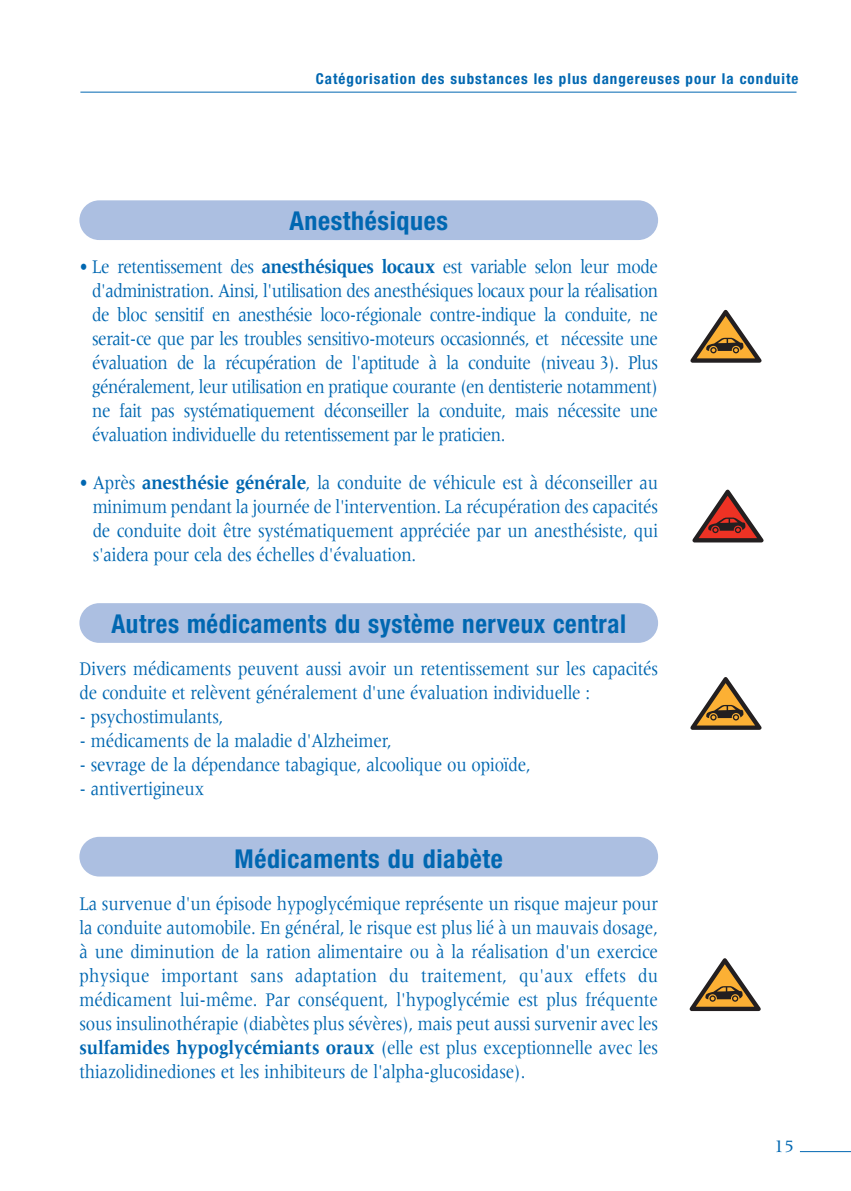
<style>
.page{position:relative;width:851px;height:1191px;background:#fff}
.page>*{position:absolute;margin:0;border:0;box-sizing:border-box;transform-origin:0 0}
.t1{font:700 condensed 26px "Helvetica Neue";letter-spacing:.025em;color:#0067b1;scale:.96 1}
.t2{font:700 condensed 26px "Helvetica Neue";letter-spacing:.025em;color:#0067b1}
.t3{font:20px/24px "Meridien";letter-spacing:-.01em;color:#0067b1;text-align:justify;scale:.85 1}
.t4{font:18px "Meridien";color:#0067b1}
.t5{font:700 condensed 15px "Helvetica Neue";letter-spacing:.065em;color:#0067b1}
.s1{font-weight:700}
</style>
<div class="page">
<hr style="left:80px;top:92px;width:716px;height:1px;background:#0067b1">
<hr style="left:799px;top:1151px;width:51px;height:1px;background:#0067b1">
<div style="left:79px;top:200px;width:579px;height:40px;background:#acbfe1;border-radius:20px"></div>
<div style="left:79px;top:603px;width:579px;height:40px;background:#acbfe1;border-radius:20px"></div>
<div style="left:79px;top:837px;width:579px;height:39px;background:#acbfe1;border-radius:20px"></div>
<svg style="left:690px;top:310px;width:71px;height:53px"></svg>
<svg style="left:690px;top:677px;width:71px;height:53px"></svg>
<svg style="left:689px;top:958px;width:72px;height:53px"></svg>
<svg style="left:692px;top:489px;width:71px;height:53px"></svg>
<p class="t5" style="left:316px;top:74px;width:484px">Catégorisation des substances les plus dangereuses pour la conduite</p>
<h1 class="t2" style="left:289px;top:211px;width:160px">Anesthésiques</h1>
<p class="t3" style="left:92px;top:256px;width:667px;text-indent:-13px">• Le retentissement des <span class="s1">anesthésiques locaux</span> est variable selon leur mode d'administration. Ainsi, l'utilisation des anesthésiques locaux pour la réalisation de bloc sensitif en anesthésie loco-régionale contre-indique la conduite, ne serait-ce que par les troubles sensitivo-moteurs occasionnés, et nécessite une évaluation de la récupération de l'aptitude à la conduite (niveau 3). Plus généralement, leur utilisation en pratique courante (en dentisterie notamment) ne fait pas systématiquement déconseiller la conduite, mais nécessite une évaluation individuelle du retentissement par le praticien.</p>
<p class="t3" style="left:93px;top:472px;width:666px;text-indent:-13px">• Après <span class="s1">anesthésie générale</span>, la conduite de véhicule est à déconseiller au minimum pendant la journée de l'intervention. La récupération des capacités de conduite doit être systématiquement appréciée par un anesthésiste, qui s'aidera pour cela des échelles d'évaluation.</p>
<h1 class="t1" style="left:111px;top:614px;width:537px">Autres médicaments du système nerveux central</h1>
<p class="t3" style="left:79px;top:658px;width:682px">Divers médicaments peuvent aussi avoir un retentissement sur les capacités de conduite et relèvent généralement d'une évaluation individuelle :</p>
<p class="t3" style="left:79px;top:706px;width:171px">- psychostimulants,</p>
<p class="t3" style="left:79px;top:730px;width:369px">- médicaments de la maladie d'Alzheimer,</p>
<p class="t3" style="left:79px;top:754px;width:532px">- sevrage de la dépendance tabagique, alcoolique ou opioïde,</p>
<p class="t3" style="left:79px;top:778px;width:148px">- antivertigineux</p>
<h1 class="t2" style="left:234px;top:849px;width:270px">Médicaments du diabète</h1>
<p class="t3" style="left:79px;top:893px;width:682px">La survenue d'un épisode hypoglycémique représente un risque majeur pour la conduite automobile. En général, le risque est plus lié à un mauvais dosage, à une diminution de la ration alimentaire ou à la réalisation d'un exercice physique important sans adaptation du traitement, qu'aux effets du médicament lui-même. Par conséquent, l'hypoglycémie est plus fréquente sous insulinothérapie (diabètes plus sévères), mais peut aussi survenir avec les <span class="s1">sulfamides hypoglycémiants oraux</span> (elle est plus exceptionnelle avec les thiazolidinediones et les inhibiteurs de l'alpha-glucosidase).</p>
<p class="t4" style="left:774px;top:1139px;width:22px">15</p>
</div>
